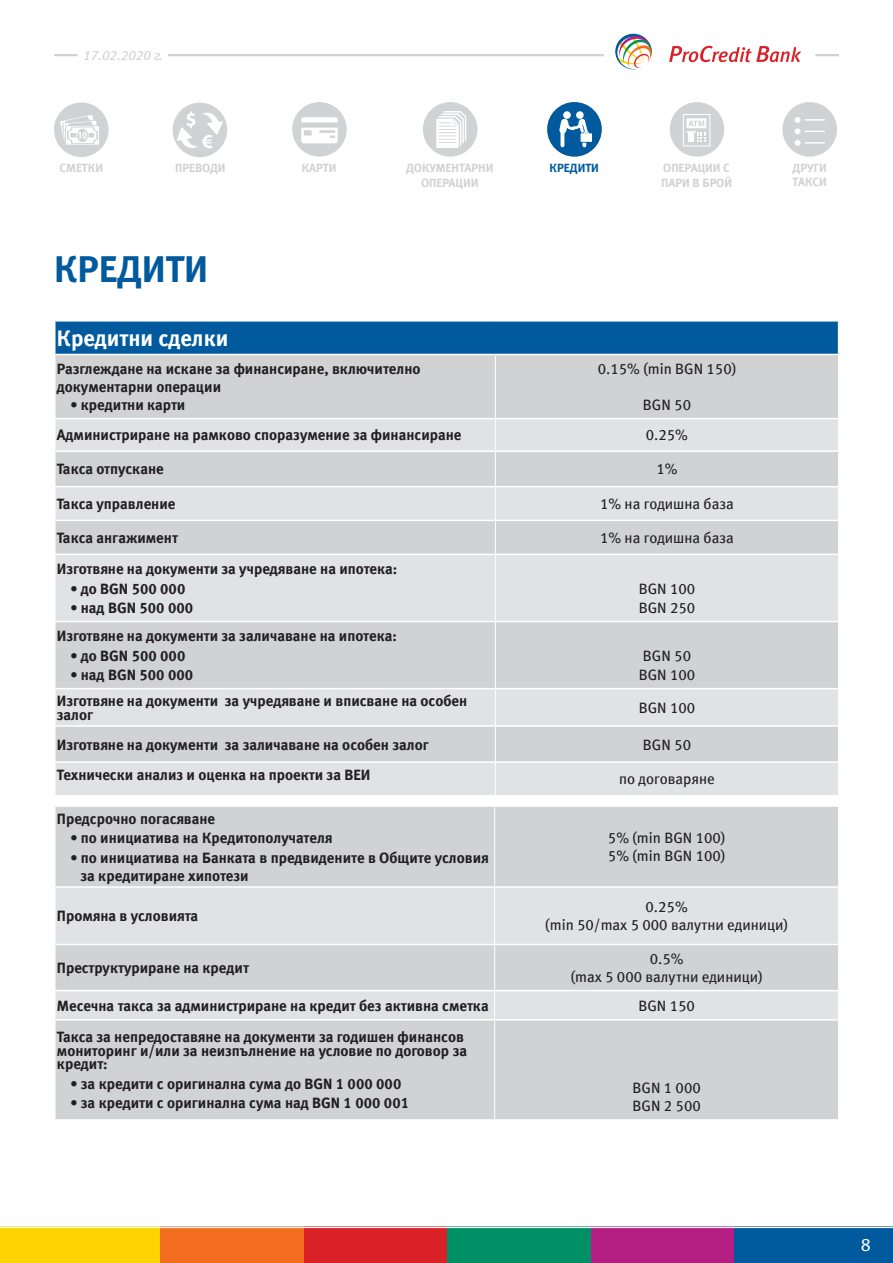
<style>
.page{position:relative;width:893px;height:1263px;background:#fff}
.page>*{position:absolute;margin:0;border:0;box-sizing:border-box;transform-origin:0 0}
.t1{font:37.5px "Meta Bold Cyr LF";color:#015a9d}
.t2{font:22.5px "Meta Bold Cyr LF";color:#fff}
.t3{font:18px "Meta Book Cyr LF";color:#fff}
.t4{font:15px/13.5px "Meta Bold Cyr LF";color:#231f20}
.t5{font:15px/18px "Meta Book Cyr LF";color:#231f20}
.t6{font:italic 13.5px "Meta Book Cyr LF";color:#d1d2d4}
.t7{font:12px/14.4px "Meta Bold Cyr LF";color:#d1d2d4}
.t8{font:12px "Meta Bold Cyr LF";color:#015a9d}
</style>
<div class="page">
<div style="left:670px;top:102px;width:54px;height:55px;background:#d1d2d4;border-radius:50%"></div>
<div style="left:683px;top:114px;width:27px;height:32px;border:1px solid #fff"></div>
<svg style="left:686px;top:118px;width:20px;height:24px"></svg>
<svg style="left:173px;top:103px;width:54px;height:54px"></svg>
<div style="left:292px;top:102px;width:55px;height:55px;background:#d1d2d4;border-radius:50%"></div>
<svg style="left:301px;top:128px;width:37px;height:15px"></svg>
<svg style="left:301px;top:117px;width:37px;height:5px"></svg>
<div style="left:782px;top:102px;width:55px;height:55px;background:#d1d2d4;border-radius:50%"></div>
<svg style="left:795px;top:117px;width:30px;height:17px"></svg>
<hr style="left:805px;top:119px;width:20px;height:2px;background:#fff">
<svg style="left:795px;top:140px;width:5px;height:6px"></svg>
<hr style="left:805px;top:142px;width:20px;height:2px;background:#fff">
<div style="left:423px;top:102px;width:54px;height:55px;background:#d1d2d4;border-radius:50%"></div>
<svg style="left:436px;top:111px;width:30px;height:37px"></svg>
<hr style="left:168px;top:54px;width:436px;height:2px;background:#d1d2d4">
<hr style="left:815px;top:54px;width:24px;height:2px;background:#d1d2d4">
<hr style="left:54px;top:54px;width:24px;height:2px;background:#d1d2d4">
<svg style="left:615px;top:34px;width:37px;height:35px"></svg>
<svg style="left:669px;top:46px;width:132px;height:16px"></svg>
<div style="left:54px;top:102px;width:55px;height:55px;background:#d1d2d4;border-radius:50%"></div>
<svg style="left:60px;top:115px;width:39px;height:30px"></svg>
<div style="left:547px;top:102px;width:55px;height:55px;background:#015a9d;border-radius:50%"></div>
<div style="left:576px;top:111px;width:8px;height:8px;background:#fff;border-radius:50%"></div>
<div style="left:563px;top:111px;width:8px;height:8px;background:#fff;border-radius:50%"></div>
<svg style="left:559px;top:119px;width:33px;height:29px"></svg>
<div style="left:55px;top:321px;width:784px;height:33px;background:#015a9d"></div>
<div style="left:56px;top:355px;width:782px;height:63px;background:#d1d2d4"></div>
<svg style="left:56px;top:419px;width:782px;height:376px;background:#d9dadc"></svg>
<hr style="left:495px;top:355px;width:1px;height:63px;background:#fff">
<hr style="left:495px;top:419px;width:1px;height:31px;background:#fff">
<hr style="left:495px;top:452px;width:1px;height:34px;background:#fff">
<hr style="left:495px;top:487px;width:1px;height:33px;background:#fff">
<hr style="left:495px;top:521px;width:1px;height:33px;background:#fff">
<hr style="left:495px;top:555px;width:1px;height:66px;background:#fff">
<hr style="left:495px;top:622px;width:1px;height:66px;background:#fff">
<hr style="left:495px;top:689px;width:1px;height:36px;background:#fff">
<hr style="left:495px;top:727px;width:1px;height:34px;background:#fff">
<hr style="left:495px;top:763px;width:1px;height:32px;background:#fff">
<hr style="left:54px;top:320px;width:441px;height:2px;background:#fff">
<hr style="left:54px;top:322px;width:2px;height:32px;background:#fff">
<hr style="left:495px;top:320px;width:344px;height:2px;background:#fff">
<hr style="left:838px;top:322px;width:1px;height:32px;background:#fff">
<hr style="left:54px;top:450px;width:441px;height:2px;background:#fff">
<hr style="left:495px;top:450px;width:343px;height:2px;background:#fff">
<hr style="left:54px;top:486px;width:441px;height:1px;background:#fff">
<hr style="left:495px;top:486px;width:343px;height:1px;background:#fff">
<hr style="left:54px;top:520px;width:441px;height:1px;background:#fff">
<hr style="left:495px;top:520px;width:343px;height:1px;background:#fff">
<hr style="left:54px;top:554px;width:441px;height:1px;background:#fff">
<hr style="left:495px;top:554px;width:343px;height:1px;background:#fff">
<hr style="left:54px;top:621px;width:441px;height:1px;background:#fff">
<hr style="left:495px;top:621px;width:343px;height:1px;background:#fff">
<hr style="left:54px;top:688px;width:441px;height:1px;background:#fff">
<hr style="left:495px;top:688px;width:343px;height:1px;background:#fff">
<hr style="left:54px;top:725px;width:441px;height:2px;background:#fff">
<hr style="left:495px;top:725px;width:343px;height:2px;background:#fff">
<hr style="left:54px;top:761px;width:441px;height:2px;background:#fff">
<hr style="left:495px;top:761px;width:343px;height:2px;background:#fff">
<div style="left:56px;top:807px;width:782px;height:312px;background:#d1d2d4"></div>
<svg style="left:56px;top:888px;width:782px;height:131px;background:#dbdcde"></svg>
<hr style="left:494px;top:806px;width:1px;height:80px;background:#fff">
<hr style="left:494px;top:888px;width:1px;height:56px;background:#fff">
<hr style="left:494px;top:945px;width:1px;height:45px;background:#fff">
<svg style="left:494px;top:991px;width:1px;height:28px"></svg>
<hr style="left:494px;top:1020px;width:1px;height:99px;background:#fff">
<hr style="left:54px;top:886px;width:441px;height:2px;background:#fff">
<hr style="left:495px;top:886px;width:343px;height:2px;background:#fff">
<hr style="left:54px;top:944px;width:441px;height:1px;background:#fff">
<hr style="left:495px;top:944px;width:343px;height:1px;background:#fff">
<hr style="left:54px;top:990px;width:441px;height:1px;background:#fff">
<hr style="left:495px;top:990px;width:343px;height:1px;background:#fff">
<hr style="left:54px;top:1019px;width:441px;height:1px;background:#fff">
<hr style="left:495px;top:1019px;width:343px;height:1px;background:#fff">
<div style="left:0;top:1227px;width:160px;height:36px;background:#fed304"></div>
<div style="left:160px;top:1227px;width:144px;height:36px;background:#f36e21"></div>
<div style="left:304px;top:1227px;width:143px;height:36px;background:#da2128"></div>
<div style="left:447px;top:1227px;width:144px;height:36px;background:#009065"></div>
<div style="left:591px;top:1227px;width:144px;height:36px;background:#b51e83"></div>
<div style="left:735px;top:1227px;width:158px;height:36px;background:#015a9d"></div>
<hr style="left:0;top:1226px;width:893px;height:2px;background:#fff">
<p class="t6" style="left:83px;top:47px;width:81px">17.02.2020 г.</p>
<p class="t7" style="left:59px;top:160px;width:45px">СМЕТКИ</p>
<p class="t7" style="left:175px;top:161px;width:52px">ПРЕВОДИ</p>
<p class="t7" style="left:302px;top:161px;width:36px">КАРТИ</p>
<p class="t7" style="left:661px;top:161px;width:73px">ОПЕРАЦИИ С<br>ПАРИ В БРОЙ</p>
<p class="t7" style="left:793px;top:160px;width:36px">ДРУГИ<br>ТАКСИ</p>
<p class="t7" style="left:406px;top:161px;width:89px;text-align:center">ДОКУМЕНТАРНИ<br>ОПЕРАЦИИ</p>
<p class="t8" style="left:550px;top:161px;width:51px">КРЕДИТИ</p>
<h1 class="t1" style="left:54px;top:246px;width:156px">КРЕДИТИ</h1>
<h2 class="t2" style="left:57px;top:325px;width:173px">Кредитни сделки</h2>
<p class="t4" style="left:57px;top:360px;width:365px;line-height:18px">Разглеждане на искане за финансиранe, включително документарни операции</p>
<p class="t4" style="left:70px;top:398px;width:116px">• кредитни карти</p>
<p class="t5" style="left:598px;top:360px;width:140px">0.15% (min BGN 150)</p>
<p class="t5" style="left:643px;top:396px;width:50px">BGN 50</p>
<p class="t4" style="left:57px;top:428px;width:406px">Администриране на рамково споразумение за финансиране</p>
<p class="t5" style="left:646px;top:426px;width:44px">0.25%</p>
<p class="t4" style="left:57px;top:462px;width:108px">Такса отпускане</p>
<p class="t5" style="left:656px;top:460px;width:23px">1%</p>
<p class="t4" style="left:57px;top:497px;width:120px">Такса управление</p>
<p class="t5" style="left:600px;top:495px;width:135px">1% на годишна база</p>
<p class="t4" style="left:57px;top:531px;width:123px">Такса ангажимент</p>
<p class="t5" style="left:600px;top:529px;width:135px">1% на годишна база</p>
<p class="t4" style="left:57px;top:562px;width:342px">Изготвяне на документи за учредяване на ипотека:</p>
<p class="t4" style="left:70px;top:581px;width:117px">• до BGN 500 000</p>
<p class="t4" style="left:70px;top:601px;width:124px">• над BGN 500 000</p>
<p class="t5" style="left:639px;top:578px;width:58px;line-height:19.5px">BGN 100<br>BGN 250</p>
<p class="t4" style="left:57px;top:629px;width:341px">Изготвяне на документи за заличаване на ипотека:</p>
<p class="t4" style="left:70px;top:648px;width:117px">• до BGN 500 000</p>
<p class="t4" style="left:70px;top:668px;width:124px">• над BGN 500 000</p>
<p class="t5" style="left:639px;top:646px;width:58px;line-height:19.5px">BGN 50<br>BGN 100</p>
<p class="t4" style="left:57px;top:694px;width:412px">Изготвяне на документи за учредяване и вписване на особен залог</p>
<p class="t5" style="left:639px;top:699px;width:58px">BGN 100</p>
<p class="t4" style="left:57px;top:737px;width:373px">Изготвяне на документи за заличаване на особен залог</p>
<p class="t5" style="left:643px;top:735px;width:50px">BGN 50</p>
<p class="t4" style="left:57px;top:767px;width:315px">Технически анализ и оценка на проекти за ВЕИ</p>
<p class="t5" style="left:619px;top:770px;width:97px">по договаряне</p>
<p class="t4" style="left:57px;top:811px;width:160px">Предсрочно погасяване</p>
<p class="t4" style="left:70px;top:831px;width:263px">• по инициатива на Кредитополучателя</p>
<p class="t4" style="left:81px;top:848px;width:410px;line-height:18px;text-indent:-10px">• по инициатива на Банката в предвидените в Общите условия за кредитиране хипотези</p>
<p class="t5" style="left:608px;top:829px;width:119px">5% (min BGN 100)<br>5% (min BGN 100)</p>
<p class="t4" style="left:57px;top:909px;width:143px">Промяна в условията</p>
<p class="t5" style="left:545px;top:898px;width:244px;text-align:center">0.25%<br>(min 50/max 5 000 валутни единици)</p>
<p class="t4" style="left:57px;top:961px;width:193px">Преструктуриране на кредит</p>
<p class="t5" style="left:571px;top:950px;width:193px;text-align:center">0.5%<br>(max 5 000 валутни единици)</p>
<p class="t4" style="left:57px;top:999px;width:433px">Месечна такса за администриране на кредит без активна сметка</p>
<p class="t5" style="left:638px;top:996px;width:58px">BGN 150</p>
<p class="t4" style="left:57px;top:1030px;width:412px">Такса за непредоставяне на документи за годишен финансов мониторинг и/или за неизпълнение на условие по договор за кредит:</p>
<p class="t4" style="left:70px;top:1077px;width:332px">• за кредити с оригинална сума до BGN 1 000 000</p>
<p class="t4" style="left:70px;top:1096px;width:340px">• за кредити с оригинална сума над BGN 1 000 001</p>
<p class="t5" style="left:632px;top:1079px;width:70px">BGN 1 000<br>BGN 2 500</p>
<p class="t3" style="left:861px;top:1234px;width:12px">8</p>
</div>
